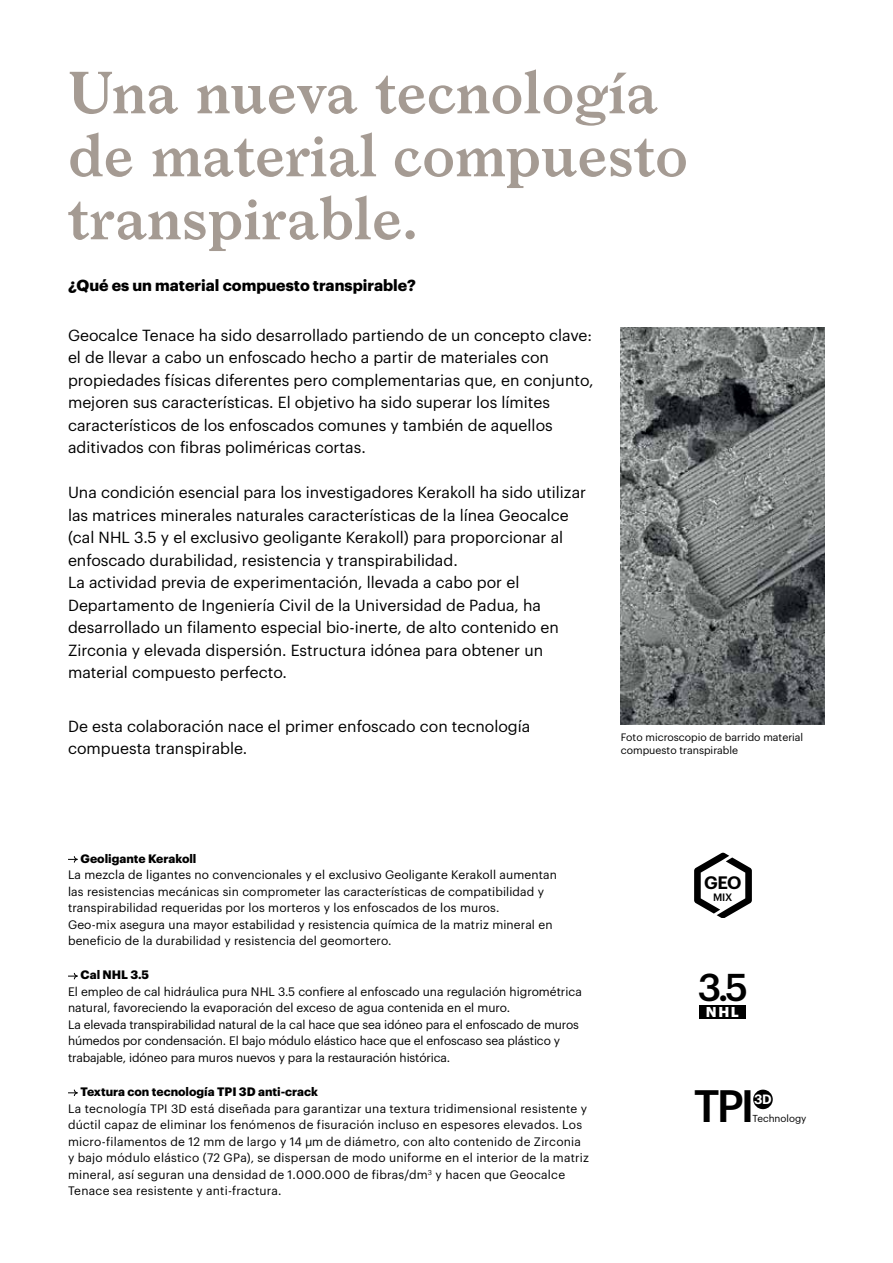
<style>
.page{position:relative;width:893px;height:1263px;background:#fff}
.page>*{position:absolute;margin:0;border:0;box-sizing:border-box;transform-origin:0 0}
.t1{font:600 57px/63px "Larish Neue";color:#a59b93}
.t2{font:500 44.4px "Graphik";color:#000}
.t3{font:500 37.95px "Graphik";color:#000}
.t4{font:600 17.7px "Graphik";color:#000}
.t5{font:15.75px/22.5px "Graphik";color:#000}
.t6{font:700 15.75px "Graphik";color:#000}
.t7{font:700 14.1px "Graphik";color:#fff}
.t8{font:600 13.2px "Graphik";color:#fff}
.t9{font:12px/16.5px "Graphik";letter-spacing:.01em;color:#000}
.t10{font:12px/16.5px "Graphik";letter-spacing:-.01em;color:#000}
.t11{font:700 12px "Graphik";color:#000}
.t12{font:10.5px/12.6px "Graphik";color:#000}
.t13{font:500 10.5px "Graphik";color:#000}
.t14{font:9.9px "Graphik";color:#000}
.s1{font-family:"Ping Fang TC"}
</style>
<div class="page">
<img style="left:621px;top:327px;width:204px;height:397px">
<svg style="left:68px;top:856px;width:10px;height:7px"></svg>
<svg style="left:694px;top:853px;width:58px;height:64px"></svg>
<svg style="left:68px;top:1089px;width:10px;height:7px"></svg>
<div style="left:753px;top:1089px;width:20px;height:20px;background:#000;border-radius:50%"></div>
<svg style="left:68px;top:972px;width:10px;height:8px"></svg>
<div style="left:699px;top:1005px;width:47px;height:14px;background:#000"></div>
<h1 class="t1" style="left:68px;top:57px;width:622px">Una nueva tecnología de material compuesto transpirable.</h1>
<p class="t6" style="left:68px;top:273px;width:349px">¿Qué es un material compuesto transpirable?</p>
<p class="t5" style="left:68px;top:322px;width:527px">Geocalce Tenace ha sido desarrollado partiendo de un concepto clave: el de llevar a cabo un enfoscado hecho a partir de materiales con propiedades físicas diferentes pero complementarias que, en conjunto, mejoren sus características. El objetivo ha sido superar los límites característicos de los enfoscados comunes y también de aquellos aditivados con fibras poliméricas cortas.</p>
<p class="t5" style="left:68px;top:480px;width:520px">Una condición esencial para los investigadores Kerakoll ha sido utilizar las matrices minerales naturales características de la línea Geocalce (cal NHL 3.5 y el exclusivo geoligante Kerakoll) para proporcionar al enfoscado durabilidad, resistencia y transpirabilidad.<br>La actividad previa de experimentación, llevada a cabo por el Departamento de Ingeniería Civil de la Universidad de Padua, ha desarrollado un filamento especial bio-inerte, de alto contenido en Zirconia y elevada dispersión. Estructura idónea para obtener un material compuesto perfecto.</p>
<p class="t5" style="left:68px;top:713px;width:464px">De esta colaboración nace el primer enfoscado con tecnología compuesta transpirable.</p>
<p class="t12" style="left:621px;top:730px;width:184px">Foto microscopio de barrido material compuesto transpirable</p>
<p class="t11" style="left:81px;top:849px;width:117px">Geoligante Kerakoll</p>
<p class="t9" style="left:68px;top:865px;width:490px">La mezcla de ligantes no convencionales y el exclusivo Geoligante Kerakoll aumentan las resistencias mecánicas sin comprometer las características de compatibilidad y transpirabilidad requeridas por los morteros y los enfoscados de los muros.<br>Geo-mix asegura una mayor estabilidad y resistencia química de la matriz mineral en beneficio de la durabilidad y resistencia del geomortero.</p>
<p class="t4" style="left:704px;top:869px;width:39px">GEO</p>
<p class="t13" style="left:713px;top:889px;width:21px">MIX</p>
<p class="t11" style="left:81px;top:966px;width:70px">Cal NHL 3.5</p>
<p class="t10" style="left:68px;top:982px;width:515px">El empleo de cal hidráulica pura NHL 3.5 confiere al enfoscado una regulación higrométrica natural, favoreciendo la evaporación del exceso de agua contenida en el muro.<br>La elevada transpirabilidad natural de la cal hace que sea idóneo para el enfoscado de muros húmedos por condensación. El bajo módulo elástico hace que el enfoscaso sea plástico y trabajable, idóneo para muros nuevos y para la restauración histórica.</p>
<p class="t11" style="left:81px;top:1082px;width:239px">Textura con tecnología TPI 3D anti-crack</p>
<p class="t9" style="left:68px;top:1099px;width:522px">La tecnología TPI 3D está diseñada para garantizar una textura tridimensional resistente y dúctil capaz de eliminar los fenómenos de fisuración incluso en espesores elevados. Los micro-filamentos de 12 mm de largo y 14 <span class="s1">μ</span>m de diámetro, con alto contenido de Zirconia y bajo módulo elástico (72 GPa), se dispersan de modo uniforme en el interior de la matriz mineral, así seguran una densidad de 1.000.000 de fibras/dm<sup>3</sup> y hacen que Geocalce Tenace sea resistente y anti-fractura.</p>
<h3 class="t3" style="left:698px;top:958px;width:52px">3.5</h3>
<p class="t7" style="left:706px;top:1001px;width:35px">NHL</p>
<h2 class="t2" style="left:694px;top:1072px;width:62px">TPI</h2>
<p class="t8" style="left:754px;top:1089px;width:19px">3D</p>
<p class="t14" style="left:753px;top:1111px;width:55px">Technology</p>
</div>
